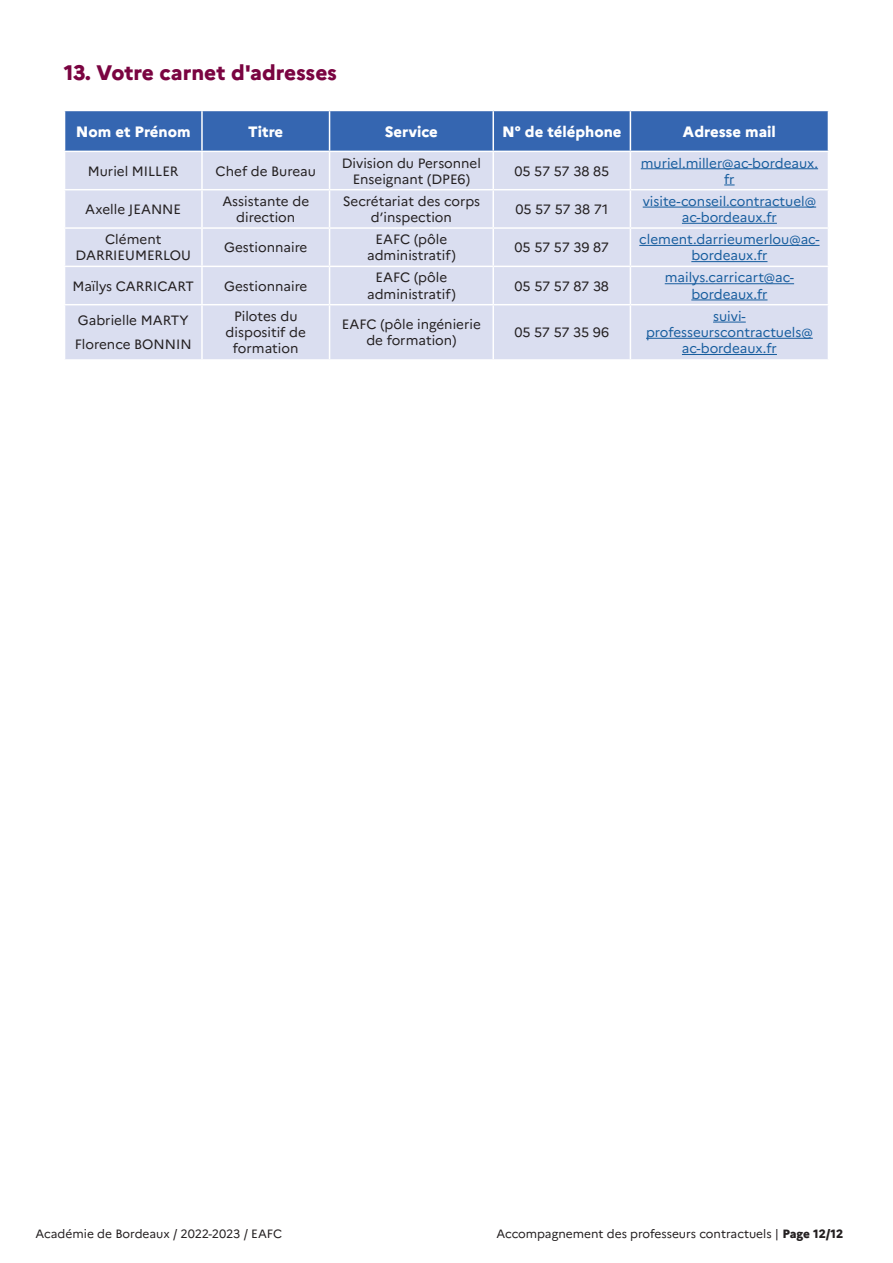
<style>
.page{position:relative;width:893px;height:1263px;background:#fff}
.page>*{position:absolute;margin:0;border:0;box-sizing:border-box;transform-origin:0 0}
.t1{font:800 21px "Marianne";letter-spacing:-.005em;color:#7a0441}
.t2{font:800 15px "Marianne";color:#fff}
.t3{font:13.5px/16.2px "Marianne";color:#231f20;text-align:center}
.t4{font:13.5px/16.2px "Marianne";color:#175d9e;text-align:center}
.t5{font:12px "Marianne";color:#231f20}
.s1{font-weight:800}
</style>
<div class="page">
<div style="left:65px;top:111px;width:763px;height:40px;background:#3566b1"></div>
<div style="left:65px;top:152px;width:763px;height:207px;background:#dadef0"></div>
<hr style="left:201px;top:111px;width:2px;height:40px;background:#fff">
<hr style="left:329px;top:111px;width:1px;height:40px;background:#fff">
<hr style="left:492px;top:111px;width:2px;height:40px;background:#fff">
<hr style="left:630px;top:111px;width:1px;height:40px;background:#fff">
<hr style="left:201px;top:152px;width:2px;height:37px;background:#fff">
<hr style="left:329px;top:152px;width:1px;height:37px;background:#fff">
<hr style="left:492px;top:152px;width:2px;height:37px;background:#fff">
<hr style="left:630px;top:152px;width:1px;height:37px;background:#fff">
<hr style="left:64px;top:189px;width:138px;height:1px;background:#fff">
<hr style="left:202px;top:189px;width:128px;height:1px;background:#fff">
<hr style="left:201px;top:190px;width:2px;height:37px;background:#fff">
<hr style="left:330px;top:189px;width:163px;height:1px;background:#fff">
<hr style="left:329px;top:190px;width:1px;height:37px;background:#fff">
<hr style="left:493px;top:189px;width:137px;height:1px;background:#fff">
<hr style="left:630px;top:189px;width:199px;height:1px;background:#fff">
<hr style="left:64px;top:227px;width:138px;height:2px;background:#fff">
<hr style="left:202px;top:227px;width:128px;height:2px;background:#fff">
<hr style="left:201px;top:229px;width:2px;height:37px;background:#fff">
<hr style="left:330px;top:227px;width:163px;height:2px;background:#fff">
<hr style="left:329px;top:229px;width:1px;height:37px;background:#fff">
<hr style="left:493px;top:227px;width:137px;height:2px;background:#fff">
<hr style="left:492px;top:229px;width:2px;height:37px;background:#fff">
<hr style="left:630px;top:227px;width:199px;height:2px;background:#fff">
<hr style="left:630px;top:229px;width:1px;height:37px;background:#fff">
<hr style="left:64px;top:266px;width:138px;height:1px;background:#fff">
<hr style="left:202px;top:266px;width:128px;height:1px;background:#fff">
<hr style="left:201px;top:267px;width:2px;height:37px;background:#fff">
<hr style="left:330px;top:266px;width:163px;height:1px;background:#fff">
<hr style="left:329px;top:267px;width:1px;height:37px;background:#fff">
<hr style="left:493px;top:266px;width:137px;height:1px;background:#fff">
<hr style="left:492px;top:267px;width:2px;height:37px;background:#fff">
<hr style="left:630px;top:266px;width:199px;height:1px;background:#fff">
<hr style="left:630px;top:267px;width:1px;height:37px;background:#fff">
<hr style="left:492px;top:190px;width:2px;height:37px;background:#fff">
<hr style="left:630px;top:190px;width:1px;height:37px;background:#fff">
<hr style="left:64px;top:304px;width:138px;height:1px;background:#fff">
<hr style="left:202px;top:304px;width:128px;height:1px;background:#fff">
<hr style="left:330px;top:304px;width:163px;height:1px;background:#fff">
<hr style="left:493px;top:304px;width:137px;height:1px;background:#fff">
<hr style="left:630px;top:304px;width:199px;height:1px;background:#fff">
<hr style="left:201px;top:305px;width:2px;height:54px;background:#fff">
<hr style="left:329px;top:305px;width:1px;height:54px;background:#fff">
<hr style="left:492px;top:305px;width:2px;height:54px;background:#fff">
<hr style="left:630px;top:305px;width:1px;height:54px;background:#fff">
<hr style="left:641px;top:168px;width:177px;height:1px;background:#175d9e">
<hr style="left:643px;top:207px;width:173px;height:1px;background:#175d9e">
<hr style="left:682px;top:223px;width:95px;height:1px;background:#175d9e">
<hr style="left:639px;top:245px;width:180px;height:1px;background:#175d9e">
<hr style="left:691px;top:261px;width:76px;height:1px;background:#175d9e">
<hr style="left:665px;top:283px;width:129px;height:1px;background:#175d9e">
<hr style="left:691px;top:299px;width:76px;height:1px;background:#175d9e">
<hr style="left:713px;top:322px;width:33px;height:1px;background:#175d9e">
<hr style="left:646px;top:338px;width:167px;height:1px;background:#175d9e">
<hr style="left:682px;top:354px;width:95px;height:1px;background:#175d9e">
<h1 class="t1" style="left:64px;top:56px;width:275px">13. Votre carnet d'adresses</h1>
<p class="t2" style="left:76px;top:120px;width:116px">Nom et Prénom</p>
<p class="t2" style="left:248px;top:120px;width:37px">Titre</p>
<p class="t2" style="left:385px;top:120px;width:55px">Service</p>
<p class="t2" style="left:502px;top:120px;width:121px">N° de téléphone</p>
<p class="t2" style="left:683px;top:120px;width:95px">Adresse mail</p>
<p class="t3" style="left:88px;top:162px;width:92px">Muriel MILLER</p>
<p class="t3" style="left:216px;top:162px;width:102px">Chef de Bureau</p>
<p class="t3" style="left:342px;top:154px;width:141px">Division du Personnel<br>Enseignant (DPE6)</p>
<p class="t3" style="left:514px;top:162px;width:96px">05 57 57 38 85</p>
<p class="t4" style="left:641px;top:154px;width:177px">muriel.miller@ac-bordeaux. fr</p>
<p class="t3" style="left:85px;top:200px;width:97px">Axelle JEANNE</p>
<p class="t3" style="left:222px;top:192px;width:88px">Assistante de direction</p>
<p class="t3" style="left:343px;top:192px;width:139px">Secrétariat des corps d’inspection</p>
<p class="t3" style="left:515px;top:200px;width:94px">05 57 57 38 71</p>
<p class="t4" style="left:643px;top:192px;width:175px">visite-conseil.contractuel@ ac-bordeaux.fr</p>
<p class="t3" style="left:75px;top:230px;width:117px">Clément<br>DARRIEUMERLOU</p>
<p class="t3" style="left:224px;top:238px;width:85px">Gestionnaire</p>
<p class="t3" style="left:367px;top:230px;width:90px">EAFC (pôle administratif)</p>
<p class="t3" style="left:515px;top:238px;width:96px">05 57 57 39 87</p>
<p class="t4" style="left:639px;top:230px;width:182px">clement.darrieumerlou@ac&shy;bordeaux.fr</p>
<p class="t3" style="left:72px;top:277px;width:123px">Maïlys CARRICART</p>
<p class="t3" style="left:224px;top:277px;width:85px">Gestionnaire</p>
<p class="t3" style="left:367px;top:268px;width:90px">EAFC (pôle administratif)</p>
<p class="t3" style="left:515px;top:277px;width:96px">05 57 57 87 38</p>
<p class="t4" style="left:665px;top:268px;width:131px">mailys.carricart@ac&shy;bordeaux.fr</p>
<p class="t3" style="left:75px;top:306px;width:118px;line-height:24.8px;text-align:left">Gabrielle MARTY<br>Florence BONNIN</p>
<p class="t3" style="left:226px;top:307px;width:82px">Pilotes du dispositif de formation</p>
<p class="t3" style="left:342px;top:315px;width:140px">EAFC (pôle ingénierie de formation)</p>
<p class="t3" style="left:514px;top:323px;width:96px">05 57 57 35 96</p>
<p class="t4" style="left:646px;top:307px;width:168px">suivi&shy;professeurscontractuels@ ac-bordeaux.fr</p>
<p class="t5" style="left:35px;top:1224px;width:248px">Académie de Bordeaux / 2022-2023 / EAFC</p>
<p class="t5" style="left:496px;top:1224px;width:348px">Accompagnement des professeurs contractuels | <span class="s1">Page 12/12</span></p>
</div>
